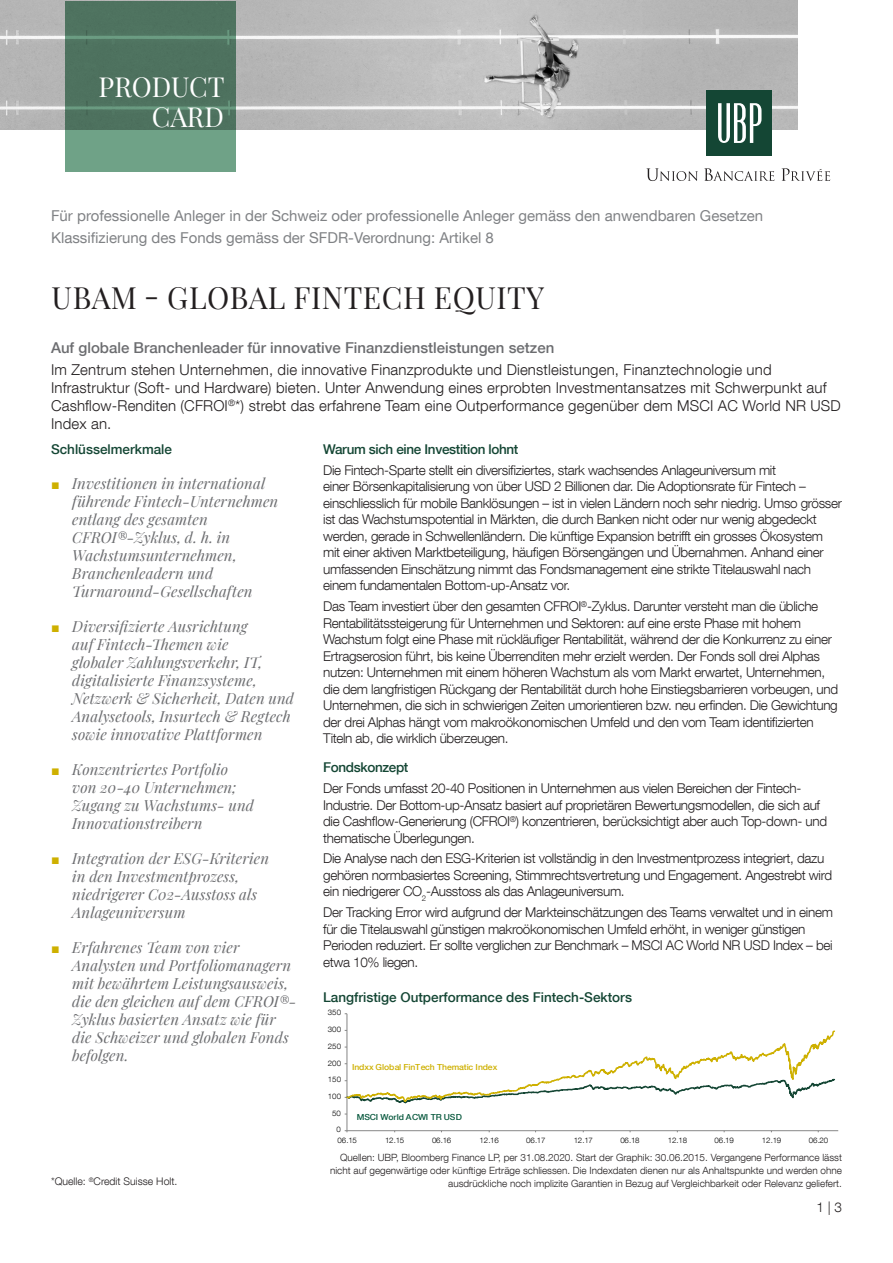
<style>
.page{position:relative;width:893px;height:1263px;background:#fff}
.page>*{position:absolute;margin:0;border:0;box-sizing:border-box;transform-origin:0 0}
.nom_du_fonds{font:30px "Playfair Display";letter-spacing:.02em;color:#231f20}
.t1{font:27px "Playfair Display";color:#fff}
.t2{font:italic 15px/18px "Playfair Display";letter-spacing:.005em;color:#6c6d70}
.Texte_Intro{font:300 15px/18px "Helvetica Neue LT Com";letter-spacing:.01em;color:#231f20}
.For_qualified_invest{font:15px "Helvetica Neue LT Com";color:#808285}
.Texte_Intro_65{font:500 15px "Helvetica Neue LT Com";color:#6c6d70}
.Texte{font:300 13.5px/16.5px "Helvetica Neue LT Com";letter-spacing:-.025em;color:#231f20}
.Titre_Niv_2{font:500 13.5px "Helvetica Neue LT Com";color:#144634}
.Titre_Niv_2-2{font:500 13.5px "Helvetica Neue LT Com";letter-spacing:-.025em;color:#144634}
.Légende{font:300 10.5px "Helvetica Neue LT Com";color:#231f20}
.Sources{font:300 10.05px/12.6px "Helvetica Neue LT Com";color:#231f20;text-align:right}
.t3{font:500 8.4px "Helvetica Neue LT Com";letter-spacing:-.02em;color:#ceb000}
.t4{font:500 8.4px "Helvetica Neue LT Com";letter-spacing:-.015em;color:#09593e}
.t5{font:300 7.65px "Helvetica Neue LT Com";letter-spacing:-.025em;color:#000}
.s1{font-family:"Arial";font-style:normal;font-size:14.25px;color:#ceb000}
</style>
<div class="page">
<img style="left:0;top:0;width:797px;height:130px">
<svg style="left:65px;top:1px;width:170px;height:170px;background:#577f69"></svg>
<svg style="left:646px;top:168px;width:52px;height:13px"></svg>
<svg style="left:704px;top:168px;width:70px;height:13px"></svg>
<svg style="left:781px;top:168px;width:49px;height:13px"></svg>
<div style="left:706px;top:90px;width:66px;height:66px;background:#144634"></div>
<svg style="left:718px;top:103px;width:43px;height:40px"></svg>
<hr style="left:347px;top:1014px;width:1px;height:117px;background:#868686">
<hr style="left:347px;top:1130px;width:491px;height:1px;background:#868686">
<svg style="left:345px;top:1029px;width:490px;height:91px"></svg>
<p class="t1" style="left:99px;top:66px;width:128px">PRODUCT</p>
<p class="t1" style="left:152px;top:96px;width:74px">CARD</p>
<p class="For_qualified_invest" style="left:51px;top:207px;width:714px">Für professionelle Anleger in der Schweiz oder professionelle Anleger gemäss den anwendbaren Gesetzen</p>
<p class="For_qualified_invest" style="left:51px;top:229px;width:444px">Klassifizierung des Fonds gemäss der SFDR-Verordnung: Artikel 8</p>
<p class="nom_du_fonds" style="left:52px;top:274px;width:494px">UBAM - GLOBAL FINTECH EQUITY</p>
<p class="Texte_Intro_65" style="left:51px;top:338px;width:505px">Auf globale Branchenleader für innovative Finanzdienstleistungen setzen</p>
<p class="Texte_Intro" style="left:51px;top:360px;width:791px">Im Zentrum stehen Unternehmen, die innovative Finanzprodukte und Dienstleistungen, Finanztechnologie und Infrastruktur (Soft- und Hardware) bieten. Unter Anwendung eines erprobten Investmentansatzes mit Schwerpunkt auf Cashflow-Renditen (CFROI<sup>®</sup>*) strebt das erfahrene Team eine Outperformance gegenüber dem MSCI AC World NR USD Index an.</p>
<p class="Titre_Niv_2-2" style="left:323px;top:441px;width:197px">Warum sich eine Investition lohnt</p>
<p class="Texte" style="left:323px;top:461px;width:520px">Die Fintech-Sparte stellt ein diversifiziertes, stark wachsendes Anlageuniversum mit<br>einer Börsenkapitalisierung von über USD 2 Billionen dar. Die Adoptionsrate für Fintech – einschliesslich für mobile Banklösungen – ist in vielen Ländern noch sehr niedrig. Umso grösser ist das Wachstumspotential in Märkten, die durch Banken nicht oder nur wenig abgedeckt werden, gerade in Schwellenländern. Die künftige Expansion betrifft ein grosses Ökosystem mit einer aktiven Marktbeteiligung, häufigen Börsengängen und Übernahmen. Anhand einer umfassenden Einschätzung nimmt das Fondsmanagement eine strikte Titelauswahl nach einem fundamentalen Bottom-up-Ansatz vor.</p>
<p class="Texte" style="left:323px;top:598px;width:516px">Das Team investiert über den gesamten CFROI<sup>®</sup>-Zyklus. Darunter versteht man die übliche Rentabilitätssteigerung für Unternehmen und Sektoren: auf eine erste Phase mit hohem Wachstum folgt eine Phase mit rückläufiger Rentabilität, während der die Konkurrenz zu einer Ertragserosion führt, bis keine Überrenditen mehr erzielt werden. Der Fonds soll drei Alphas nutzen: Unternehmen mit einem höheren Wachstum als vom Markt erwartet, Unternehmen, die dem langfristigen Rückgang der Rentabilität durch hohe Einstiegsbarrieren vorbeugen, und Unternehmen, die sich in schwierigen Zeiten umorientieren bzw. neu erfinden. Die Gewichtung der drei Alphas hängt vom makroökonomischen Umfeld und den vom Team identifizierten Titeln ab, die wirklich überzeugen.</p>
<p class="Titre_Niv_2-2" style="left:323px;top:759px;width:87px">Fondskonzept</p>
<p class="Texte" style="left:323px;top:780px;width:505px">Der Fonds umfasst 20-40 Positionen in Unternehmen aus vielen Bereichen der Fintech-Industrie. Der Bottom-up-Ansatz basiert auf proprietären Bewertungsmodellen, die sich auf die Cashflow-Generierung (CFROI<sup>®</sup>) konzentrieren, berücksichtigt aber auch Top-down- und thematische Überlegungen.</p>
<p class="Texte" style="left:323px;top:850px;width:510px">Die Analyse nach den ESG-Kriterien ist vollständig in den Investmentprozess integriert, dazu gehören normbasiertes Screening, Stimmrechtsvertretung und Engagement. Angestrebt wird ein niedrigerer CO<sub>2</sub>-Ausstoss als das Anlageuniversum.</p>
<p class="Texte" style="left:323px;top:904px;width:511px">Der Tracking Error wird aufgrund der Markteinschätzungen des Teams verwaltet und in einem für die Titelauswahl günstigen makroökonomischen Umfeld erhöht, in weniger günstigen Perioden reduziert. Er sollte verglichen zur Benchmark – MSCI AC World NR USD Index – bei etwa 10% liegen.</p>
<p class="Titre_Niv_2" style="left:51px;top:441px;width:123px">Schlüsselmerkmale</p>
<p class="t2" style="left:72px;top:473px;width:208px;text-indent:-21px"><span class="s1">■</span> Investitionen in international führende Fintech-Unternehmen entlang des gesamten<br>CFROI®-Zyklus, d. h. in<br>Wachstumsunternehmen,<br>Branchenleadern und<br>Turnaround-Gesellschaften</p>
<p class="t2" style="left:72px;top:616px;width:223px;text-indent:-21px"><span class="s1">■</span> Diversifizierte Ausrichtung<br>auf Fintech-Themen wie<br>globaler Zahlungsverkehr, IT, digitalisierte Finanzsysteme,<br>Netzwerk &amp; Sicherheit, Daten und<br>Analysetools, Insurtech &amp; Regtech sowie innovative Plattformen</p>
<p class="t2" style="left:72px;top:759px;width:183px;text-indent:-21px"><span class="s1">■</span> Konzentriertes Portfolio von 20-40 Unternehmen;<br>Zugang zu Wachstums- und<br>Innovationstreibern</p>
<p class="t2" style="left:72px;top:848px;width:198px;text-indent:-21px"><span class="s1">■</span> Integration der ESG-Kriterien in den Investmentprozess, niedrigerer C02-Ausstoss als<br>Anlageuniversum</p>
<p class="t2" style="left:72px;top:937px;width:226px;text-indent:-21px"><span class="s1">■</span> Erfahrenes Team von vier<br>Analysten und Portfoliomanagern mit bewährtem Leistungsausweis, die den gleichen auf dem CFROI®-<br>Zyklus basierten Ansatz wie für die Schweizer und globalen Fonds befolgen.</p>
<p class="Titre_Niv_2" style="left:323px;top:988px;width:310px">Langfristige Outperformance des Fintech-Sektors</p>
<p class="t5" style="left:328px;top:1008px;width:15px">350</p>
<p class="t5" style="left:328px;top:1025px;width:15px">300</p>
<p class="t5" style="left:328px;top:1041px;width:15px">250</p>
<p class="t5" style="left:328px;top:1058px;width:15px">200</p>
<p class="t3" style="left:352px;top:1061px;width:147px">Indxx Global FinTech Thematic Index</p>
<p class="t5" style="left:328px;top:1075px;width:15px">150</p>
<p class="t5" style="left:328px;top:1091px;width:15px">100</p>
<p class="t5" style="left:332px;top:1108px;width:10px">50</p>
<p class="t5" style="left:336px;top:1125px;width:6px">0</p>
<p class="t4" style="left:357px;top:1112px;width:107px">MSCI World ACWI TR USD</p>
<p class="Légende" style="left:51px;top:1175px;width:128px">*Quelle: <sup>®</sup>Credit Suisse Holt.</p>
<p class="t5" style="left:338px;top:1136px;width:21px">06.15</p>
<p class="t5" style="left:385px;top:1136px;width:21px">12.15</p>
<p class="t5" style="left:432px;top:1136px;width:21px">06.16</p>
<p class="t5" style="left:479px;top:1136px;width:21px">12.16</p>
<p class="t5" style="left:526px;top:1136px;width:21px">06.17</p>
<p class="t5" style="left:574px;top:1136px;width:21px">12.17</p>
<p class="t5" style="left:620px;top:1136px;width:21px">06.18</p>
<p class="t5" style="left:668px;top:1136px;width:21px">12.18</p>
<p class="t5" style="left:714px;top:1136px;width:21px">06.19</p>
<p class="t5" style="left:762px;top:1136px;width:21px">12.19</p>
<p class="t5" style="left:809px;top:1136px;width:21px">06.20</p>
<p class="Sources" style="left:330px;top:1151px;width:513px">Quellen: UBP, Bloomberg Finance LP, per 31.08.2020. Start der Graphik: 30.06.2015. Vergangene Performance lässt nicht auf gegenwärtige oder künftige Erträge schliessen. Die Indexdaten dienen nur als Anhaltspunkte und werden ohne ausdrückliche noch implizite Garantien in Bezug auf Vergleichbarkeit oder Relevanz geliefert.</p>
<p class="Texte" style="left:816px;top:1199px;width:27px">1 | 3</p>
</div>
